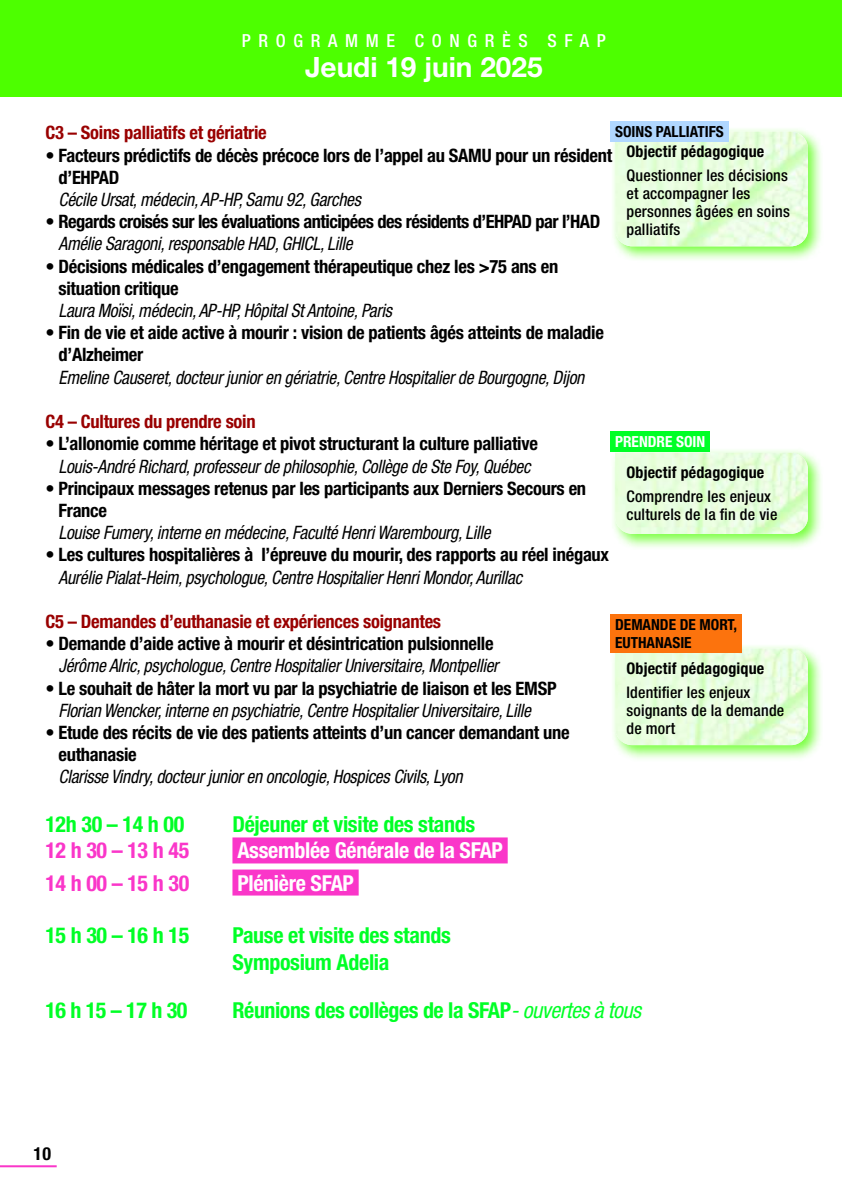
<style>
.page{position:relative;width:842px;height:1191px;background:#fff}
.page>*{position:absolute;margin:0;border:0;box-sizing:border-box;transform-origin:0 0}
.texte_courant_sand{font:700 28px "Helvetica Neue LT Std";color:#fff}
.contenu_conférence{font:700 condensed 22px/26.4px "Helvetica Neue LT Std";letter-spacing:-.015em;color:#00ff26}
.contenu_conférence-2{font:700 condensed 22px "Helvetica Neue LT Std";letter-spacing:-.015em;color:#fff}
.contenu_conférence-3{font:700 condensed 22px "Helvetica Neue LT Std";letter-spacing:-.015em;color:#fa36c9}
.contenu_conférence-4{font:700 condensed 18.4px/22.2px "Helvetica Neue LT Std";letter-spacing:-.015em;color:#000}
.contenu_conférence-5{font:italic condensed 18.4px/22.2px "Helvetica Neue LT Std";letter-spacing:-.015em;color:#000;text-align:center;scale:.95 1}
.contenu_conférence-6{font:700 condensed 18.4px "Helvetica Neue LT Std";letter-spacing:-.015em;color:#900}
.texte_courant_sand-2{font:500 condensed 18px "Helvetica Neue LT Std";letter-spacing:.425em;color:#fff}
.t1{font:700 condensed 18px "Helvetica Neue LT Std";color:#000}
.texte_courant_sand-3{font:500 condensed 16px/18px "Helvetica Neue LT Std";letter-spacing:.01em;color:#000}
.texte_courant_sand-4{font:700 condensed 16px "Helvetica Neue LT Std";letter-spacing:.01em;color:#000}
.contenu_conférence-7{font:700 condensed 15.4px/18.4px "Helvetica Neue LT Std";color:#000}
.contenu_conférence-8{font:700 condensed 15.4px "Helvetica Neue LT Std";color:#fff}
.s1{font-weight:400;font-style:italic}
.s2{font-weight:700;font-style:normal}
</style>
<div class="page">
<hr style="left:0;top:1165px;width:57px;height:2px;background:#fa36c9">
<div style="left:0;top:0;width:842px;height:96px;background:#4dff00"></div>
<div style="left:232px;top:837px;width:276px;height:26px;background:#fa36c9"></div>
<div style="left:232px;top:869px;width:127px;height:26px;background:#fa36c9"></div>
<div style="left:610px;top:126px;width:214px;height:137px;background:#4dff00;opacity:.75"></div>
<img style="left:615px;top:132px;width:193px;height:114px">
<div style="left:610px;top:447px;width:214px;height:103px;background:#4dff00;opacity:.75"></div>
<img style="left:615px;top:453px;width:193px;height:81px">
<div style="left:610px;top:643px;width:214px;height:119px;background:#4dff00;opacity:.75"></div>
<img style="left:615px;top:648px;width:193px;height:97px">
<div style="left:610px;top:614px;width:131px;height:39px;background:#fc730d"></div>
<div style="left:610px;top:432px;width:100px;height:20px;background:#00ff26"></div>
<div style="left:610px;top:121px;width:118px;height:20px;background:#b0d7ff"></div>
<p class="texte_courant_sand-2" style="left:242px;top:30px;width:365px">PROGRAMME CONGRÈS SFAP</p>
<p class="texte_courant_sand" style="left:305px;top:50px;width:239px">Jeudi 19 juin 2025</p>
<p class="contenu_conférence-6" style="left:45px;top:122px;width:223px">C3 – Soins palliatifs et gériatrie</p>
<p class="contenu_conférence-4" style="left:58px;top:144px;width:555px;text-indent:-13px">• Facteurs prédictifs de décès précoce lors de l’appel au SAMU pour un résident d’EHPAD<br><span class="s1">Cécile Ursat, médecin, AP-HP, Samu 92, Garches</span></p>
<p class="contenu_conférence-4" style="left:58px;top:210px;width:543px;text-indent:-13px">• Regards croisés sur les évaluations anticipées des résidents d’EHPAD par l’HAD<br><span class="s1">Amélie Saragoni, responsable HAD, GHICL, Lille</span></p>
<p class="contenu_conférence-4" style="left:58px;top:255px;width:501px;text-indent:-13px">• Décisions médicales d’engagement thérapeutique chez les &gt;75 ans en situation critique<br><span class="s1">Laura Moïsi, médecin, AP-HP, Hôpital St Antoine, Paris</span></p>
<p class="contenu_conférence-4" style="left:58px;top:321px;width:547px;text-indent:-13px">• Fin de vie et aide active à mourir : vision de patients âgés atteints de maladie d’Alzheimer<br><span class="s1">Emeline Causeret, docteur junior en gériatrie, Centre Hospitalier de Bourgogne, Dijon</span></p>
<p class="contenu_conférence-6" style="left:45px;top:410px;width:212px">C4 – Cultures du prendre soin</p>
<p class="contenu_conférence-5" style="left:45px;top:433px;width:520px"><span class="s2">• L’allonomie comme héritage et pivot structurant la culture palliative<br></span>Louis-André Richard, professeur de philosophie, Collège de Ste Foy, Québec</p>
<p class="contenu_conférence-4" style="left:58px;top:477px;width:529px;text-indent:-13px">• Principaux messages retenus par les participants aux Derniers Secours en<br>France<br><span class="s1">Louise Fumery, interne en médecine, Faculté Henri Warembourg, Lille</span></p>
<p class="contenu_conférence-4" style="left:58px;top:543px;width:552px;text-indent:-13px">• Les cultures hospitalières à l’épreuve du mourir, des rapports au réel inégaux<br><span class="s1">Aurélie Pialat-Heim, psychologue, Centre Hospitalier Henri Mondor, Aurillac</span></p>
<p class="contenu_conférence-6" style="left:45px;top:610px;width:397px">C5 – Demandes d’euthanasie et expériences soignantes</p>
<p class="contenu_conférence-5" style="left:45px;top:633px;width:478px;text-align:right"><span class="s2">• Demande d’aide active à mourir et désintrication pulsionnelle<br></span>Jérôme Alric, psychologue, Centre Hospitalier Universitaire, Montpellier</p>
<p class="contenu_conférence-5" style="left:58px;top:677px;width:526px;text-align:left;text-indent:-13px"><span class="s2">• Le souhait de hâter la mort vu par la psychiatrie de liaison et les EMSP<br></span>Florian Wencker, interne en psychiatrie, Centre Hospitalier Universitaire, Lille</p>
<p class="contenu_conférence-4" style="left:58px;top:721px;width:513px;text-indent:-13px">• Etude des récits de vie des patients atteints d’un cancer demandant une euthanasie<br><span class="s1">Clarisse Vindry, docteur junior en oncologie, Hospices Civils, Lyon</span></p>
<p class="contenu_conférence" style="left:45px;top:810px;width:140px">12h 30 – 14 h 00</p>
<p class="contenu_conférence" style="left:232px;top:810px;width:244px">Déjeuner et visite des stands</p>
<p class="contenu_conférence-3" style="left:45px;top:837px;width:145px">12 h 30 – 13 h 45</p>
<p class="contenu_conférence-2" style="left:237px;top:837px;width:267px">Assemblée Générale de la SFAP</p>
<p class="contenu_conférence-3" style="left:45px;top:869px;width:145px">14 h 00 – 15 h 30</p>
<p class="contenu_conférence-2" style="left:237px;top:869px;width:118px">Plénière SFAP</p>
<p class="contenu_conférence" style="left:45px;top:922px;width:145px">15 h 30 – 16 h 15</p>
<p class="contenu_conférence" style="left:232px;top:922px;width:220px">Pause et visite des stands<br>Symposium Adelia</p>
<p class="contenu_conférence" style="left:45px;top:997px;width:144px">16 h 15 – 17 h 30</p>
<p class="contenu_conférence" style="left:232px;top:997px;width:410px">Réunions des collèges de la SFAP<span class="s1">- ouvertes à tous</span></p>
<p class="contenu_conférence-7" style="left:615px;top:122px;width:110px">SOINS PALLIATIFS</p>
<p class="texte_courant_sand-4" style="left:626px;top:142px;width:139px">Objectif pédagogique</p>
<p class="texte_courant_sand-3" style="left:626px;top:166px;width:165px">Questionner les décisions et accompagner les personnes âgées en soins palliatifs</p>
<p class="contenu_conférence-8" style="left:615px;top:432px;width:92px">PRENDRE SOIN</p>
<p class="texte_courant_sand-4" style="left:626px;top:463px;width:139px">Objectif pédagogique</p>
<p class="texte_courant_sand-3" style="left:626px;top:487px;width:152px">Comprendre les enjeux culturels de la fin de vie</p>
<p class="contenu_conférence-7" style="left:615px;top:615px;width:124px">DEMANDE DE MORT,<br>EUTHANASIE</p>
<p class="texte_courant_sand-4" style="left:626px;top:658px;width:139px">Objectif pédagogique</p>
<p class="texte_courant_sand-3" style="left:626px;top:683px;width:159px">Identifier les enjeux soignants de la demande de mort</p>
<p class="t1" style="left:34px;top:1142px;width:19px">10</p>
</div>
